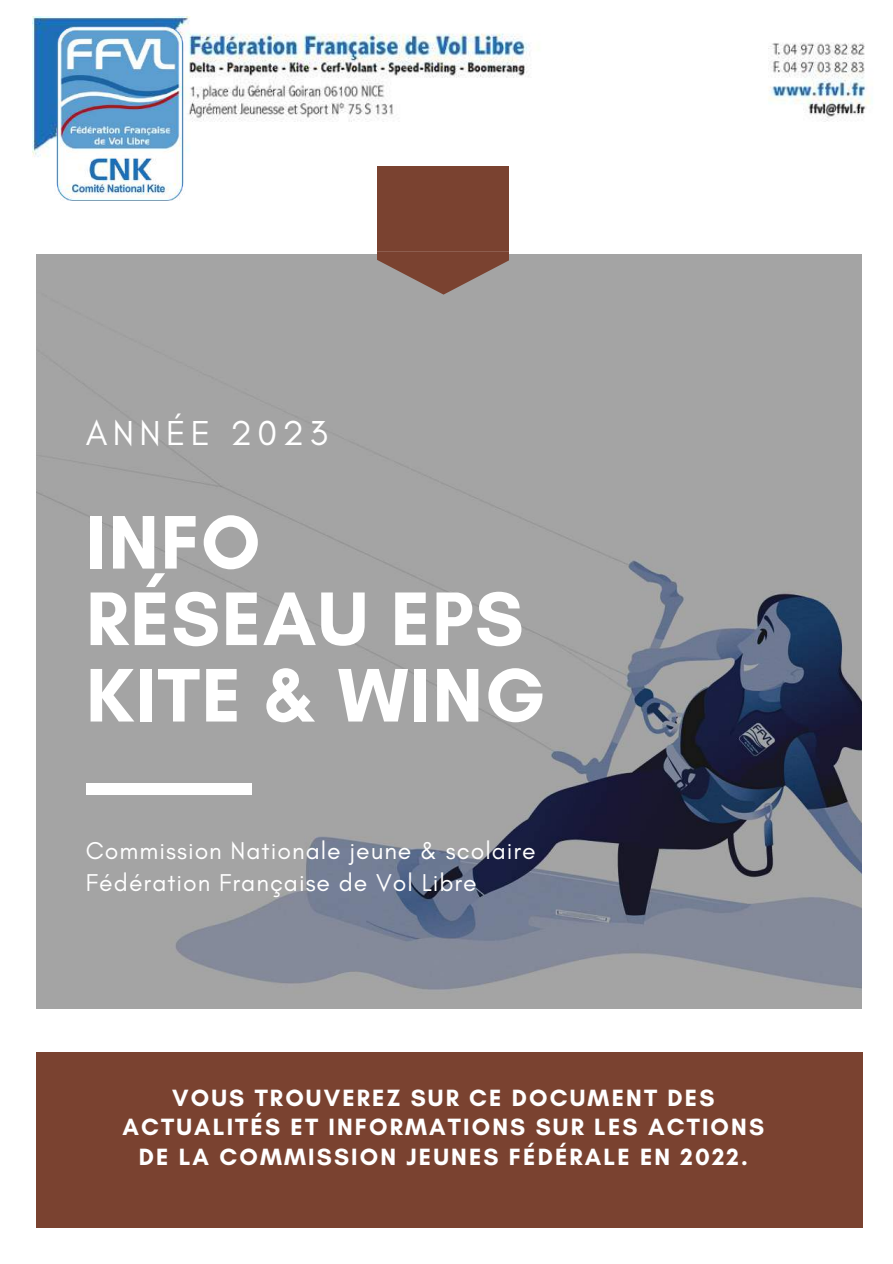
<style>
.page{position:relative;width:893px;height:1264px;background:#fff}
.page>*{position:absolute;margin:0;border:0;box-sizing:border-box;transform-origin:0 0}
.t1{font:700 77.25px/76.5px "Glacial Indifference";letter-spacing:.02em;color:#fff}
.t2{font:35.25px "Glacial Indifference";letter-spacing:.15em;color:#fff}
.t3{font:24.75px/31.7px "Glacial Indifference";letter-spacing:.04em;color:#fff}
.t4{font:700 24px/29.7px "Glacial Indifference";letter-spacing:.09em;color:#fff;text-align:center}
</style>
<div class="page">
<img style="left:36px;top:255px;width:825px;height:753px">
<div style="left:36px;top:1052px;width:826px;height:176px;background:#7a4230"></div>
<div style="left:86px;top:783px;width:165px;height:11px;background:#fff"></div>
<svg style="left:377px;top:251px;width:132px;height:43px;background:#8a685d"></svg>
<div style="left:377px;top:128px;width:132px;height:123px;background:#7a4230"></div>
<img style="left:33px;top:17px;width:837px;height:148px">
<img style="left:54px;top:26px;width:132px;height:175px">
<h2 class="t2" style="left:86px;top:412px;width:243px">ANNÉE 2023</h2>
<h1 class="t1" style="left:86px;top:503px;width:460px">INFO<br>RÉSEAU EPS<br>KITE &amp; WING</h1>
<p class="t3" style="left:86px;top:834px;width:451px">Commission Nationale jeune &amp; scolaire<br>Fédération Française de Vol Libre</p>
<p class="t4" style="left:122px;top:1082px;width:643px">VOUS TROUVEREZ SUR CE DOCUMENT DES<br>ACTUALITÉS ET INFORMATIONS SUR LES ACTIONS<br>DE LA COMMISSION JEUNES FÉDÉRALE EN 2022.</p>
</div>
